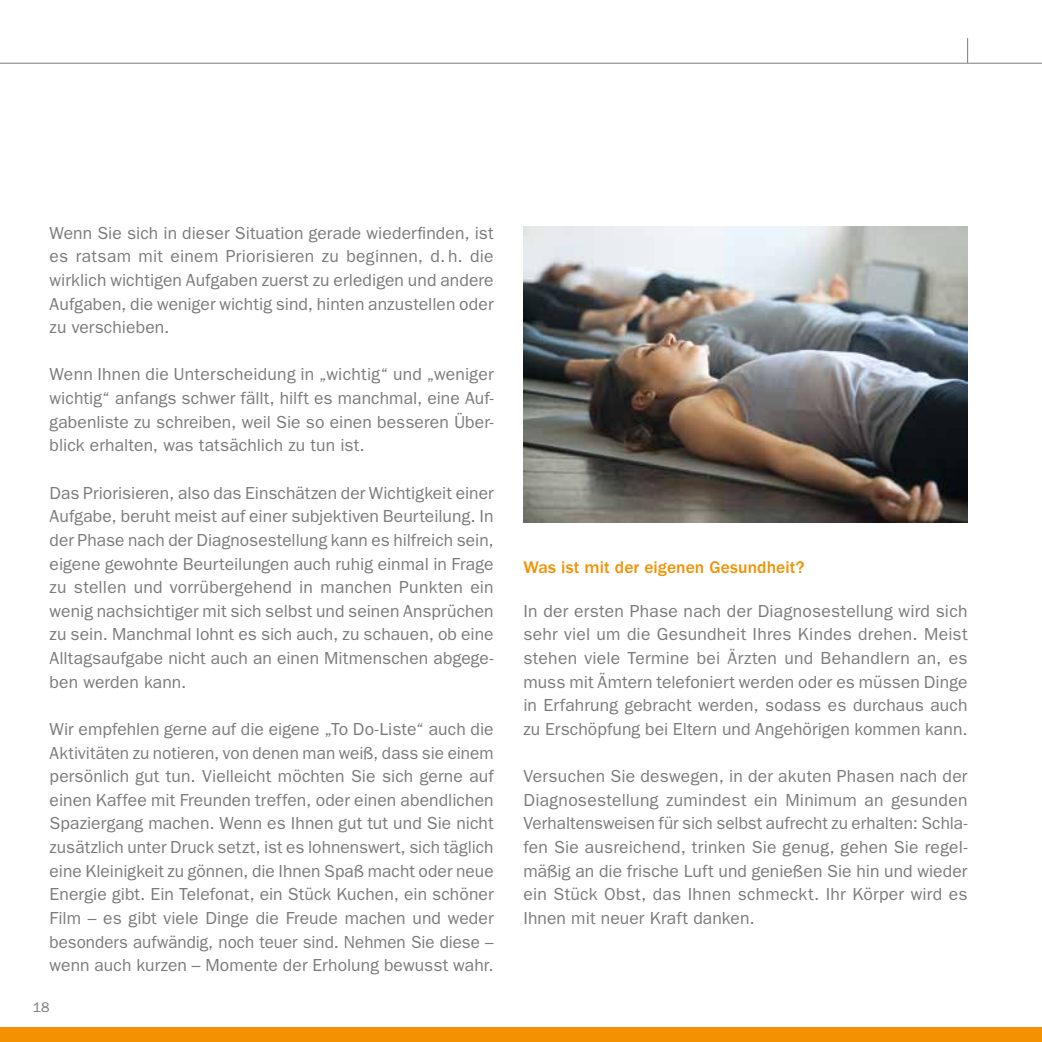
<style>
.page{position:relative;width:1042px;height:1042px;background:#fff}
.page>*{position:absolute;margin:0;border:0;box-sizing:border-box;transform-origin:0 0}
.t1{font:17.5px/23.6px "ITC Franklin Gothic Std";letter-spacing:.005em;color:#7a7b7a;text-align:justify}
.t2{font:500 17.5px "ITC Franklin Gothic Std";letter-spacing:.005em;color:#f39100}
.t3{font:14px "Franklin Gothic LT Pro";color:#7a7b7a}
</style>
<div class="page">
<img style="left:523px;top:226px;width:444px;height:296px">
<hr style="left:0;top:63px;width:1042px;height:1px;background:#7a7b7a">
<svg style="left:967px;top:38px;width:1px;height:25px"></svg>
<div style="left:0;top:1027px;width:1042px;height:15px;background:#f39100"></div>
<p class="t1" style="left:50px;top:221px;width:446px">Wenn Sie sich in dieser Situation gerade wiederfinden, ist es ratsam mit einem Priorisieren zu beginnen, d. h. die wirklich wichtigen Aufgaben zuerst zu erledigen und andere Aufgaben, die weniger wichtig sind, hinten anzustellen oder zu verschieben.</p>
<p class="t1" style="left:50px;top:363px;width:445px">Wenn Ihnen die Unterscheidung in „wichtig“ und „weniger wichtig“ anfangs schwer fällt, hilft es manchmal, eine Auf&shy;gabenliste zu schreiben, weil Sie so einen besseren Über&shy;blick erhalten, was tatsächlich zu tun ist.</p>
<p class="t1" style="left:50px;top:481px;width:446px">Das Priorisieren, also das Einschätzen der Wichtigkeit einer Aufgabe, beruht meist auf einer subjektiven Beurteilung. In der Phase nach der Diagnosestellung kann es hilfreich sein, eigene gewohnte Beurteilungen auch ruhig einmal in Frage zu stellen und vorrübergehend in manchen Punkten ein wenig nachsichtiger mit sich selbst und seinen Ansprüchen zu sein. Manchmal lohnt es sich auch, zu schauen, ob eine Alltagsaufgabe nicht auch an einen Mitmenschen abgege&shy;ben werden kann.</p>
<p class="t1" style="left:50px;top:717px;width:446px">Wir empfehlen gerne auf die eigene „To Do-Liste“ auch die Aktivitäten zu notieren, von denen man weiß, dass sie einem persönlich gut tun. Vielleicht möchten Sie sich gerne auf einen Kaffee mit Freunden treffen, oder einen abendlichen Spaziergang machen. Wenn es Ihnen gut tut und Sie nicht zusätzlich unter Druck setzt, ist es lohnenswert, sich täglich eine Kleinigkeit zu gönnen, die Ihnen Spaß macht oder neue Energie gibt. Ein Telefonat, ein Stück Kuchen, ein schöner Film – es gibt viele Dinge die Freude machen und weder besonders aufwändig, noch teuer sind. Nehmen Sie diese – wenn auch kurzen – Momente der Erholung bewusst wahr.</p>
<p class="t3" style="left:33px;top:998px;width:18px">18</p>
<p class="t2" style="left:523px;top:557px;width:282px">Was ist mit der eigenen Gesundheit?</p>
<p class="t1" style="left:523px;top:599px;width:446px">In der ersten Phase nach der Diagnosestellung wird sich sehr viel um die Gesundheit Ihres Kindes drehen. Meist stehen viele Termine bei Ärzten und Behandlern an, es muss mit Ämtern telefoniert werden oder es müssen Dinge in Erfahrung gebracht werden, sodass es durchaus auch zu Erschöpfung bei Eltern und Angehörigen kommen kann.</p>
<p class="t1" style="left:523px;top:764px;width:446px">Versuchen Sie deswegen, in der akuten Phasen nach der Diagnosestellung zumindest ein Minimum an gesunden Verhaltensweisen für sich selbst aufrecht zu erhalten: Schla&shy;fen Sie ausreichend, trinken Sie genug, gehen Sie regel&shy;mäßig an die frische Luft und genießen Sie hin und wieder ein Stück Obst, das Ihnen schmeckt. Ihr Körper wird es Ihnen mit neuer Kraft danken.</p>
</div>
